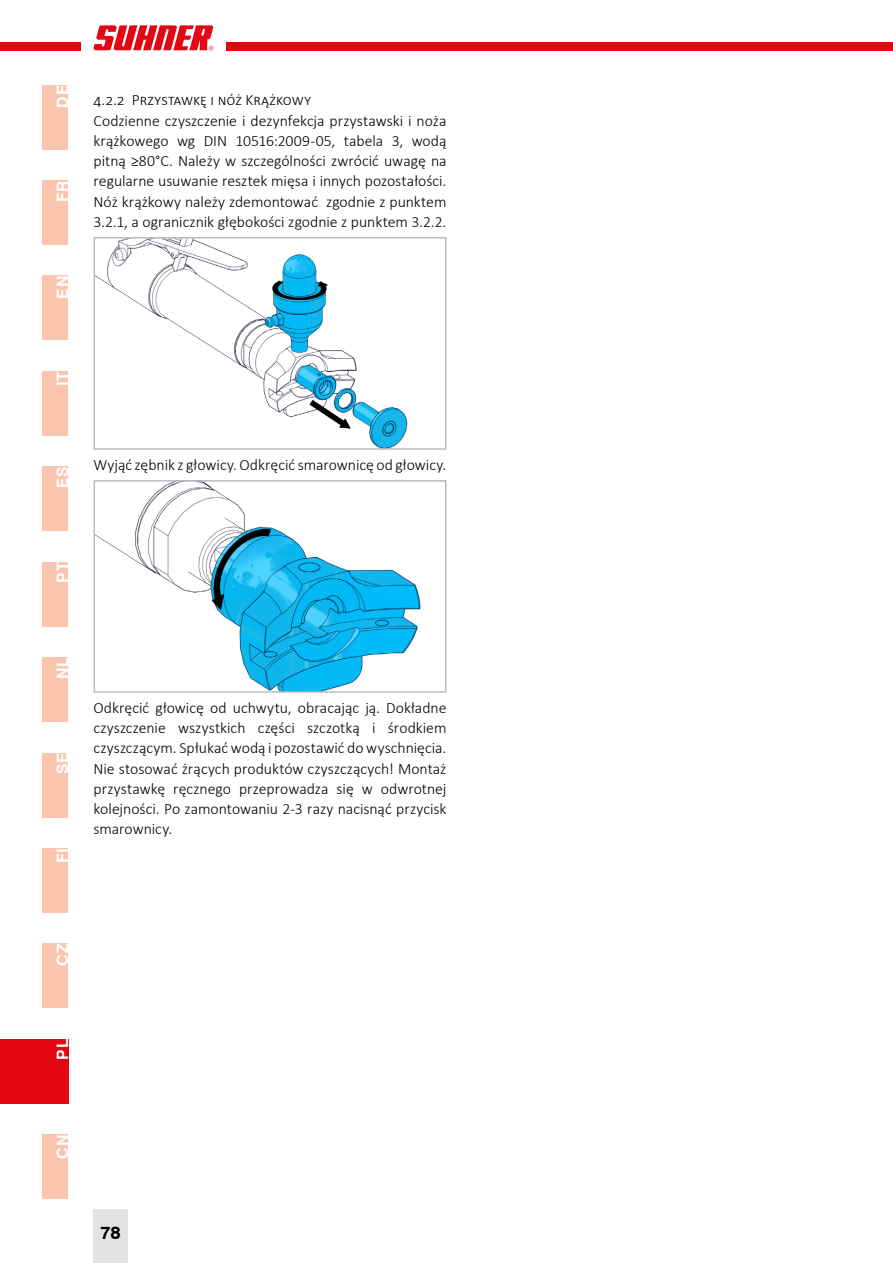
<style>
.page{position:relative;width:893px;height:1263px;background:#fff}
.page>*{position:absolute;margin:0;border:0;box-sizing:border-box;transform-origin:0 0}
.t1{font:700 18px "Swiss 721 BT";color:#000}
.t2{font:300 15.75px/20.2px "Calibri";color:#000}
.t3{font:700 15.75px "Swiss 721 BT";letter-spacing:.05em;color:#fff}
</style>
<div class="page">
<div style="left:43px;top:1134px;width:25px;height:65px;background:#f9c5af"></div>
<img style="left:97px;top:240px;width:311px;height:207px">
<div style="left:94px;top:237px;width:352px;height:213px;border:2px solid #babbbc"></div>
<img style="left:97px;top:483px;width:324px;height:207px">
<div style="left:94px;top:480px;width:352px;height:213px;border:2px solid #babbbc"></div>
<div style="left:43px;top:944px;width:25px;height:64px;background:#f9c5af"></div>
<div style="left:43px;top:848px;width:25px;height:64px;background:#f9c5af"></div>
<div style="left:43px;top:753px;width:25px;height:64px;background:#f9c5af"></div>
<div style="left:43px;top:657px;width:25px;height:65px;background:#f9c5af"></div>
<div style="left:43px;top:562px;width:25px;height:64px;background:#f9c5af"></div>
<div style="left:43px;top:467px;width:25px;height:64px;background:#f9c5af"></div>
<div style="left:43px;top:371px;width:25px;height:64px;background:#f9c5af"></div>
<div style="left:43px;top:276px;width:25px;height:64px;background:#f9c5af"></div>
<div style="left:43px;top:180px;width:25px;height:65px;background:#f9c5af"></div>
<div style="left:43px;top:85px;width:25px;height:64px;background:#f9c5af"></div>
<div style="left:0;top:43px;width:893px;height:8px;background:#e30613"></div>
<div style="left:81px;top:17px;width:144px;height:42px;background:#fff"></div>
<svg style="left:93px;top:25px;width:120px;height:26px"></svg>
<div style="left:94px;top:1209px;width:34px;height:54px;background:#e3e3e3"></div>
<div style="left:0;top:1039px;width:68px;height:64px;background:#e30613"></div>
<p class="t3" style="left:53px;top:108px;width:24px;rotate:-90deg">DE</p>
<p class="t3" style="left:53px;top:202px;width:23px;rotate:-90deg">FR</p>
<p class="t3" style="left:53px;top:299px;width:24px;rotate:-90deg">EN</p>
<p class="t2" style="left:94px;top:90px;width:354px">4.2.2 Przystawk i nóż Krążkowy<br>Codzienne czyszczenie i dezynfekcja przystawski i noża krążkowego wg DIN 10516:2009-05, tabela 3, wodą pitną ≥80°C. Należy w szczególności zwrócić uwagę na regularne usuwanie resztek mięsa i innych pozostałości.<br>Nóż krążkowy należy zdemontować zgodnie z punktem 3.2.1, a ogranicznik głębokości zgodnie z punktem 3.2.2.</p>
<p class="t3" style="left:53px;top:386px;width:16px;rotate:-90deg">IT</p>
<p class="t3" style="left:53px;top:488px;width:23px;rotate:-90deg">ES</p>
<p class="t2" style="left:94px;top:454px;width:354px">Wyjąć zębnik z głowicy. Odkręcić smarownicę od głowicy.</p>
<p class="t3" style="left:53px;top:583px;width:22px;rotate:-90deg">PT</p>
<p class="t3" style="left:53px;top:679px;width:23px;rotate:-90deg">NL</p>
<p class="t3" style="left:53px;top:774px;width:23px;rotate:-90deg">SE</p>
<p class="t3" style="left:53px;top:863px;width:17px;rotate:-90deg">FI</p>
<p class="t2" style="left:94px;top:697px;width:355px;text-align:justify">Odkręcić głowicę od uchwytu, obracając ją. Dokładne czyszczenie wszystkich części szczotką i środkiem czyszczącym. Spłukać wodą i pozostawić do wyschnięcia.<br>Nie stosować żrących produktów czyszczących! Montaż przystawkę ręcznego przeprowadza się w odwrotnej kolejności. Po zamontowaniu 2-3 razy nacisnąć przycisk smarownicy.</p>
<p class="t3" style="left:53px;top:966px;width:23px;rotate:-90deg">CZ</p>
<p class="t3" style="left:53px;top:1059px;width:22px;rotate:-90deg">PL</p>
<p class="t3" style="left:53px;top:1159px;width:26px;rotate:-90deg">CN</p>
<p class="t1" style="left:100px;top:1222px;width:22px">78</p>
</div>
